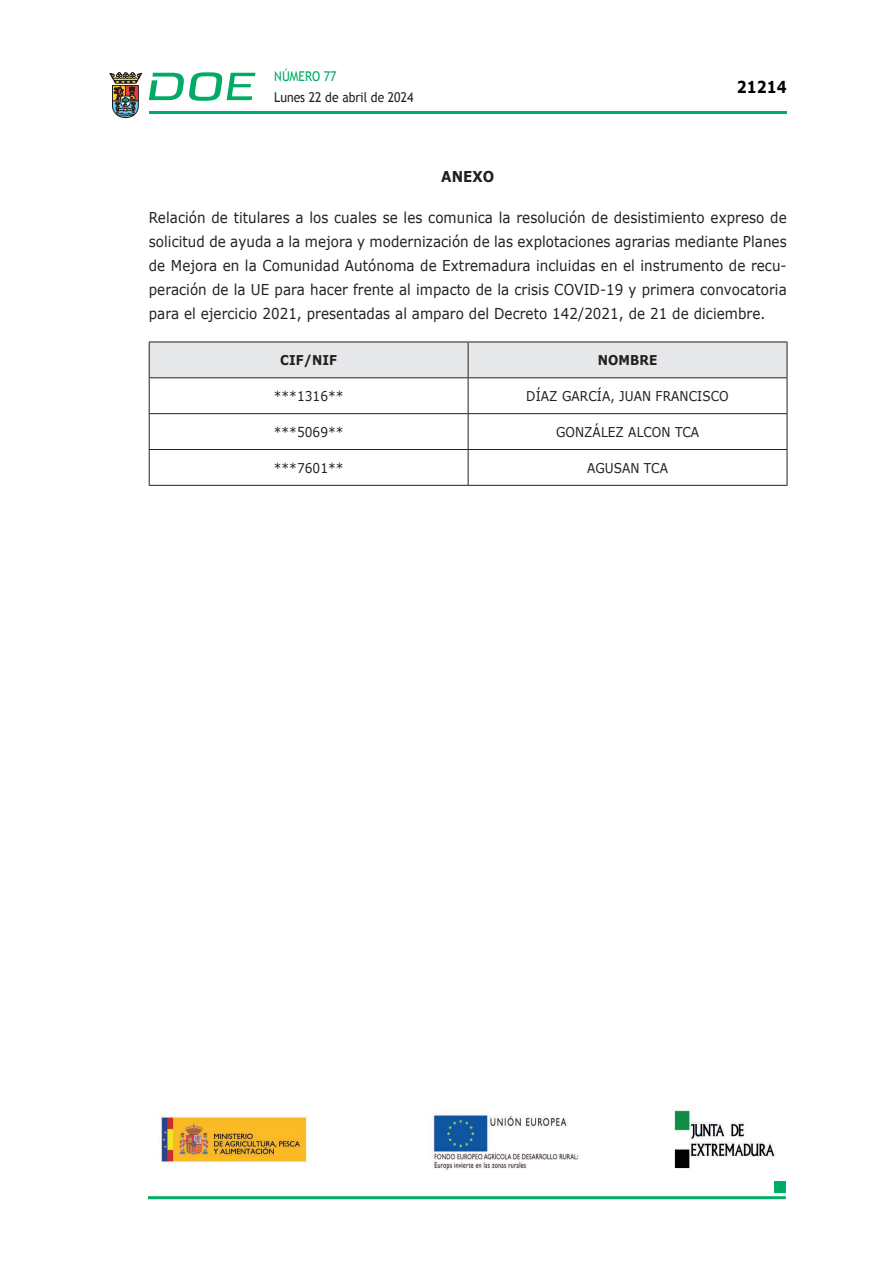
<style>
.page{position:relative;width:893px;height:1263px;background:#fff}
.page>*{position:absolute;margin:0;border:0;box-sizing:border-box;transform-origin:0 0}
.t1{font:700 16.5px "Verdana";color:#000;scale:.85 1}
.CUERPO_DE_TEXTO{font:15px/24px "Verdana";letter-spacing:.005em;color:#231f20;text-align:justify;scale:.9 1}
.CUERPO_DE_TEXTO-2{font:700 15px "Verdana";letter-spacing:.005em;color:#231f20;scale:.9 1}
.CUERPO_DE_TEXTO-3{font:13.5px "Verdana";letter-spacing:.005em;color:#231f20;scale:.9 1}
.t2{font:13.5px "Trebuchet MS";color:#231f20;scale:.9 1}
.TABLATITULO{font:700 13.5px "Verdana";letter-spacing:.005em;color:#231f20;scale:.9 1}
.t3{font:13.5px "Trebuchet MS";color:#00ab67;scale:.9 1}
</style>
<div class="page">
<hr style="left:149px;top:111px;width:638px;height:3px;background:#00ab66">
<svg style="left:109px;top:72px;width:33px;height:46px"></svg>
<svg style="left:149px;top:72px;width:106px;height:29px"></svg>
<hr style="left:148px;top:1196px;width:638px;height:3px;background:#00ab66">
<div style="left:775px;top:1181px;width:11px;height:11px;background:#00ab66"></div>
<div style="left:150px;top:343px;width:637px;height:34px;background:#e6e7e9"></div>
<hr style="left:149px;top:342px;width:319px;height:1px;background:#231f20">
<hr style="left:149px;top:342px;width:1px;height:35px;background:#231f20">
<hr style="left:468px;top:342px;width:319px;height:1px;background:#231f20">
<hr style="left:468px;top:342px;width:1px;height:35px;background:#231f20">
<hr style="left:787px;top:342px;width:1px;height:35px;background:#231f20">
<hr style="left:149px;top:377px;width:319px;height:1px;background:#231f20">
<hr style="left:149px;top:378px;width:1px;height:35px;background:#231f20">
<hr style="left:468px;top:377px;width:319px;height:1px;background:#231f20">
<hr style="left:468px;top:378px;width:1px;height:35px;background:#231f20">
<hr style="left:787px;top:378px;width:1px;height:35px;background:#231f20">
<hr style="left:149px;top:413px;width:319px;height:1px;background:#231f20">
<hr style="left:149px;top:414px;width:1px;height:35px;background:#231f20">
<hr style="left:468px;top:413px;width:319px;height:1px;background:#231f20">
<hr style="left:468px;top:414px;width:1px;height:35px;background:#231f20">
<hr style="left:787px;top:414px;width:1px;height:35px;background:#231f20">
<hr style="left:149px;top:449px;width:319px;height:1px;background:#231f20">
<hr style="left:149px;top:450px;width:1px;height:35px;background:#231f20">
<hr style="left:468px;top:449px;width:319px;height:1px;background:#231f20">
<hr style="left:468px;top:450px;width:1px;height:35px;background:#231f20">
<hr style="left:787px;top:450px;width:1px;height:35px;background:#231f20">
<hr style="left:149px;top:485px;width:319px;height:1px;background:#231f20">
<hr style="left:468px;top:485px;width:319px;height:1px;background:#231f20">
<img style="left:160px;top:1110px;width:616px;height:60px">
<p class="t3" style="left:274px;top:68px;width:71px">NÚMERO 77</p>
<p class="t2" style="left:274px;top:89px;width:156px">Lunes 22 de abril de 2024</p>
<p class="t1" style="left:737px;top:76px;width:60px">21214</p>
<p class="CUERPO_DE_TEXTO-2" style="left:441px;top:166px;width:61px">ANEXO</p>
<p class="CUERPO_DE_TEXTO" style="left:149px;top:205px;width:710px">Relación de titulares a los cuales se les comunica la resolución de desistimiento expreso de solicitud de ayuda a la mejora y modernización de las explotaciones agrarias mediante Planes de Mejora en la Comunidad Autónoma de Extremadura incluidas en el instrumento de recu&shy;peración de la UE para hacer frente al impacto de la crisis COVID-19 y primera convocatoria para el ejercicio 2021, presentadas al amparo del Decreto 142/2021, de 21 de diciembre.</p>
<p class="TABLATITULO" style="left:280px;top:351px;width:65px">CIF/NIF</p>
<p class="TABLATITULO" style="left:598px;top:351px;width:68px">NOMBRE</p>
<p class="CUERPO_DE_TEXTO-3" style="left:274px;top:387px;width:79px">***1316**</p>
<p class="CUERPO_DE_TEXTO-3" style="left:526px;top:387px;width:227px">DÍAZ GARCÍA, JUAN FRANCISCO</p>
<p class="CUERPO_DE_TEXTO-3" style="left:274px;top:423px;width:79px">***5069**</p>
<p class="CUERPO_DE_TEXTO-3" style="left:556px;top:423px;width:161px">GONZÁLEZ ALCON TCA</p>
<p class="CUERPO_DE_TEXTO-3" style="left:274px;top:459px;width:79px">***7601**</p>
<p class="CUERPO_DE_TEXTO-3" style="left:587px;top:459px;width:92px">AGUSAN TCA</p>
</div>
